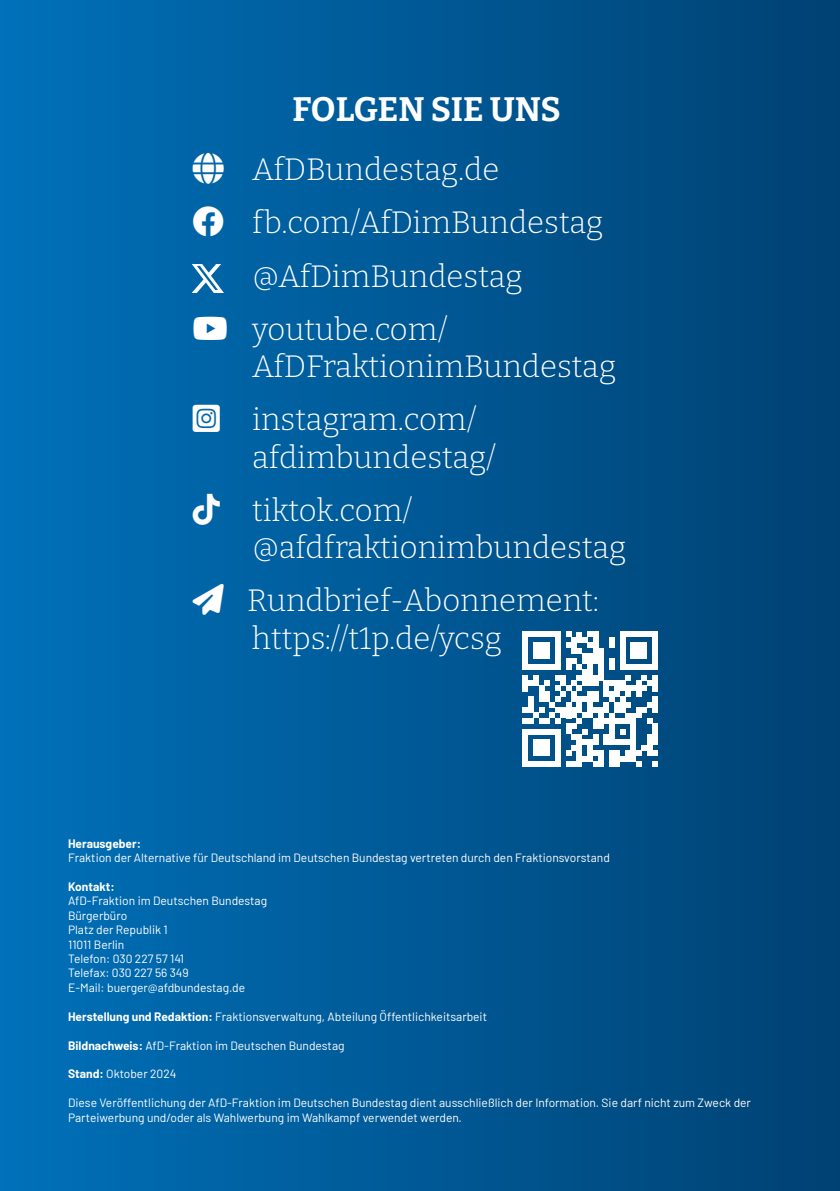
<style>
.page{position:relative;width:840px;height:1191px;background:#fff}
.page>*{position:absolute;margin:0;border:0;box-sizing:border-box;transform-origin:0 0}
.t1{font:100 33.8px "Bitter";letter-spacing:-.005em;color:#fff}
.t2{font:100 31px "Bitter";color:#fff}
.t3{font:12px/14.4px "Barlow";color:#fff}
.t4{font:700 12px "Barlow";color:#fff}
.s1{font-weight:700}
</style>
<div class="page">
<div style="left:0;top:0;width:839px;height:1191px;background:linear-gradient(to right,#0070b9,#004273)"></div>
<div style="left:522px;top:632px;width:6px;height:32px;background:#fff"></div>
<div style="left:533px;top:642px;width:5px;height:17px;background:#fff"></div>
<div style="left:538px;top:642px;width:6px;height:17px;background:#fff"></div>
<div style="left:544px;top:642px;width:5px;height:17px;background:#fff"></div>
<svg style="left:528px;top:632px;width:27px;height:5px"></svg>
<div style="left:555px;top:632px;width:5px;height:32px;background:#fff"></div>
<svg style="left:522px;top:659px;width:60px;height:10px"></svg>
<div style="left:582px;top:653px;width:5px;height:11px;background:#fff"></div>
<div style="left:582px;top:669px;width:5px;height:16px;background:#fff"></div>
<svg style="left:565px;top:632px;width:27px;height:21px"></svg>
<div style="left:587px;top:653px;width:5px;height:11px;background:#fff"></div>
<div style="left:587px;top:664px;width:5px;height:21px;background:#fff"></div>
<div style="left:592px;top:632px;width:6px;height:32px;background:#fff"></div>
<div style="left:598px;top:648px;width:5px;height:16px;background:#fff"></div>
<div style="left:598px;top:664px;width:5px;height:16px;background:#fff"></div>
<div style="left:608px;top:637px;width:6px;height:11px;background:#fff"></div>
<div style="left:619px;top:632px;width:6px;height:32px;background:#fff"></div>
<div style="left:630px;top:642px;width:5px;height:17px;background:#fff"></div>
<div style="left:635px;top:642px;width:6px;height:17px;background:#fff"></div>
<div style="left:641px;top:642px;width:5px;height:17px;background:#fff"></div>
<svg style="left:625px;top:632px;width:27px;height:5px"></svg>
<div style="left:652px;top:632px;width:5px;height:32px;background:#fff"></div>
<svg style="left:608px;top:659px;width:49px;height:10px"></svg>
<svg style="left:522px;top:675px;width:135px;height:91px"></svg>
<img style="left:193px;top:264px;width:30px;height:28px">
<svg style="left:193px;top:153px;width:31px;height:31px"></svg>
<svg style="left:193px;top:207px;width:30px;height:30px"></svg>
<svg style="left:194px;top:316px;width:33px;height:24px"></svg>
<svg style="left:193px;top:405px;width:27px;height:27px"></svg>
<svg style="left:192px;top:493px;width:28px;height:32px"></svg>
<p class="t1" style="left:292px;top:88px;width:269px">FOLGEN SIE UNS</p>
<p class="t2" style="left:252px;top:150px;width:248px">AfDBundestag.de</p>
<p class="t2" style="left:252px;top:203px;width:352px">fb.com/AfDimBundestag</p>
<p class="t2" style="left:252px;top:256px;width:272px">@AfDimBundestag</p>
<p class="t2" style="left:252px;top:309px;width:197px">youtube.com/</p>
<p class="t2" style="left:252px;top:346px;width:365px">AfDFraktionimBundestag</p>
<p class="t2" style="left:252px;top:400px;width:226px">instagram.com/</p>
<p class="t2" style="left:252px;top:437px;width:245px">afdimbundestag/</p>
<p class="t2" style="left:252px;top:490px;width:161px">tiktok.com/</p>
<p class="t2" style="left:252px;top:527px;width:375px">@afdfraktionimbundestag</p>
<p class="t2" style="left:193px;top:581px;width:407px">➢ Rundbrief-Abonnement:</p>
<p class="t2" style="left:252px;top:618px;width:251px">https://t1p.de/ycsg</p>
<p class="t4" style="left:68px;top:834px;width:75px">Herausgeber:</p>
<p class="t3" style="left:68px;top:849px;width:543px">Fraktion der Alternative für Deutschland im Deutschen Bundestag vertreten durch den Fraktionsvorstand</p>
<p class="t4" style="left:68px;top:878px;width:48px">Kontakt:</p>
<p class="t3" style="left:68px;top:893px;width:200px">AfD-Fraktion im Deutschen Bundestag</p>
<p class="t3" style="left:68px;top:907px;width:61px">Bürgerbüro</p>
<p class="t3" style="left:68px;top:921px;width:101px">Platz der Republik 1</p>
<p class="t3" style="left:68px;top:936px;width:58px">11011 Berlin</p>
<p class="t3" style="left:68px;top:950px;width:117px">Telefon: 030 227 57 141</p>
<p class="t3" style="left:68px;top:965px;width:122px">Telefax: 030 227 56 349</p>
<p class="t3" style="left:68px;top:979px;width:178px">E-Mail: buerger@afdbundestag.de</p>
<p class="t3" style="left:68px;top:1008px;width:420px"><span class="s1">Herstellung und Redaktion:</span> Fraktionsverwaltung, Abteilung Öffentlichkeitsarbeit</p>
<p class="t3" style="left:68px;top:1037px;width:278px"><span class="s1">Bildnachweis:</span> AfD-Fraktion im Deutschen Bundestag</p>
<p class="t3" style="left:68px;top:1065px;width:110px"><span class="s1">Stand:</span> Oktober 2024</p>
<p class="t3" style="left:68px;top:1094px;width:684px">Diese Veröffentlichung der AfD-Fraktion im Deutschen Bundestag dient ausschließlich der Information. Sie darf nicht zum Zweck der<br>Parteiwerbung und/oder als Wahlwerbung im Wahlkampf verwendet werden.</p>
</div>
